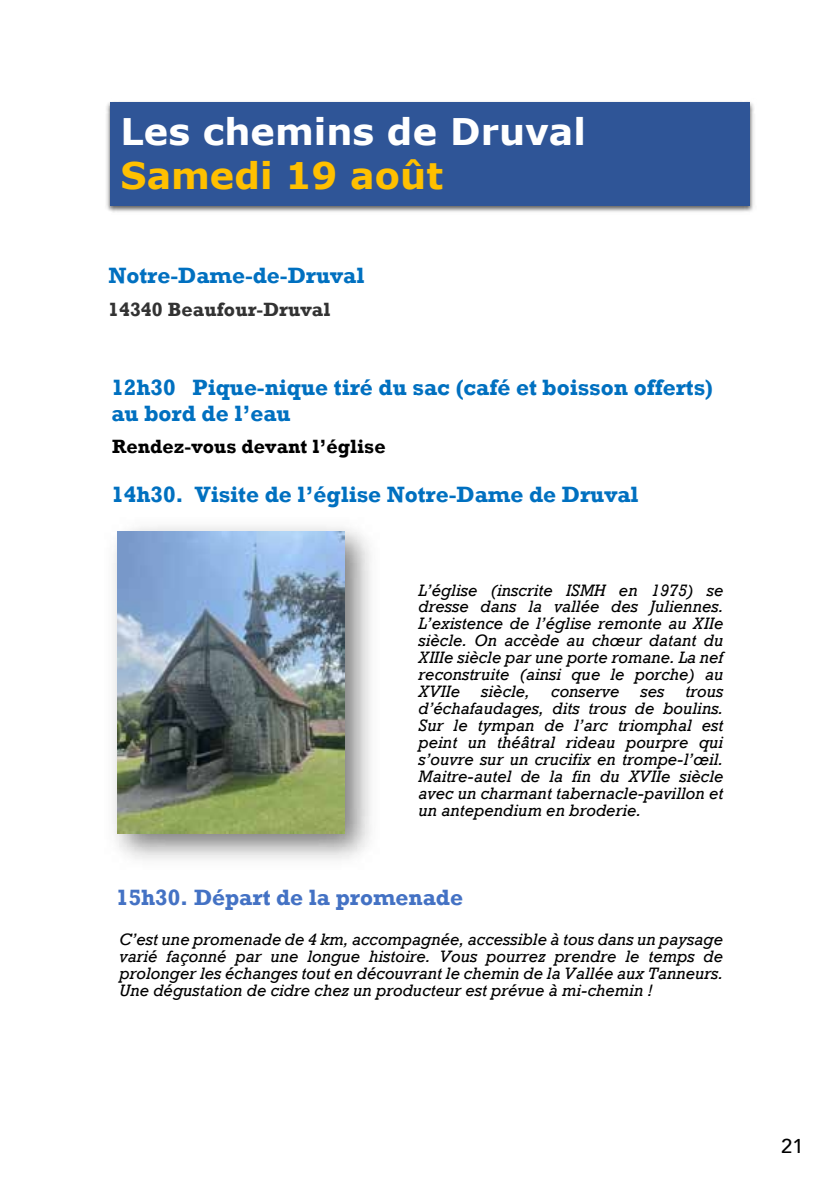
<style>
.page{position:relative;width:840px;height:1191px;background:#fff}
.page>*{position:absolute;margin:0;border:0;box-sizing:border-box;transform-origin:0 0}
.t1{font:700 36.6px "Verdana";color:#fff}
.t2{font:700 36.6px "Verdana";color:#ffc000}
.t3{font:700 22.8px/26.4px "Rockwell";letter-spacing:-.005em;color:#0070c0}
.t4{font:700 22.8px "Rockwell";letter-spacing:-.005em;color:#4472c4}
.t5{font:500 20px "Avenir";color:#000}
.t6{font:700 19.6px "Rockwell";letter-spacing:.005em;color:#000}
.t7{font:700 19.6px "Rockwell";letter-spacing:.005em;color:#333}
.t8{font:italic 17px/17px "Rockwell";color:#000;text-align:justify}
</style>
<div class="page">
<img style="left:109px;top:101px;width:643px;height:111px">
<img style="left:106px;top:103px;width:648px;height:107px">
<div style="left:110px;top:102px;width:639px;height:104px;background:#2f5597"></div>
<img style="left:113px;top:526px;width:258px;height:334px">
<img style="left:118px;top:531px;width:226px;height:302px">
<h1 class="t1" style="left:120px;top:105px;width:466px">Les chemins de Druval</h1>
<h1 class="t2" style="left:120px;top:150px;width:324px">Samedi 19 août</h1>
<h2 class="t3" style="left:108px;top:263px;width:257px">Notre-Dame-de-Druval</h2>
<p class="t7" style="left:108px;top:297px;width:224px">14340 Beaufour-Druval</p>
<h2 class="t3" style="left:111px;top:374px;width:602px">12h30 Pique-nique tiré du sac (café et boisson offerts) au bord de l’eau</h2>
<p class="t6" style="left:112px;top:434px;width:275px">Rendez-vous devant l’église</p>
<h2 class="t3" style="left:111px;top:481px;width:528px">14h30. Visite de l’église Notre-Dame de Druval</h2>
<p class="t8" style="left:418px;top:581px;width:306px">L’église (inscrite ISMH en 1975) se dresse dans la vallée des Juliennes.<br>L’existence de l’église remonte au XIIe siècle. On accède au chœur datant du XIIIe siècle par une porte romane. La nef reconstruite (ainsi que le porche) au XVIIe siècle, conserve ses trous d’échafaudages, dits trous de boulins.<br>Sur le tympan de l’arc triomphal est peint un théâtral rideau pourpre qui s’ouvre sur un crucifix en trompe-l’œil.<br>Maitre-autel de la fin du XVIIe siècle avec un charmant tabernacle-pavillon et un antependium en broderie.</p>
<h2 class="t4" style="left:116px;top:883px;width:348px">15h30. Départ de la promenade</h2>
<p class="t8" style="left:119px;top:931px;width:605px">C’est une promenade de 4 km, accompagnée, accessible à tous dans un paysage varié façonné par une longue histoire. Vous pourrez prendre le temps de prolonger les échanges tout en découvrant le chemin de la Vallée aux Tanneurs.<br>Une dégustation de cidre chez un producteur est prévue à mi-chemin !</p>
<p class="t5" style="left:780px;top:1129px;width:24px">21</p>
</div>
